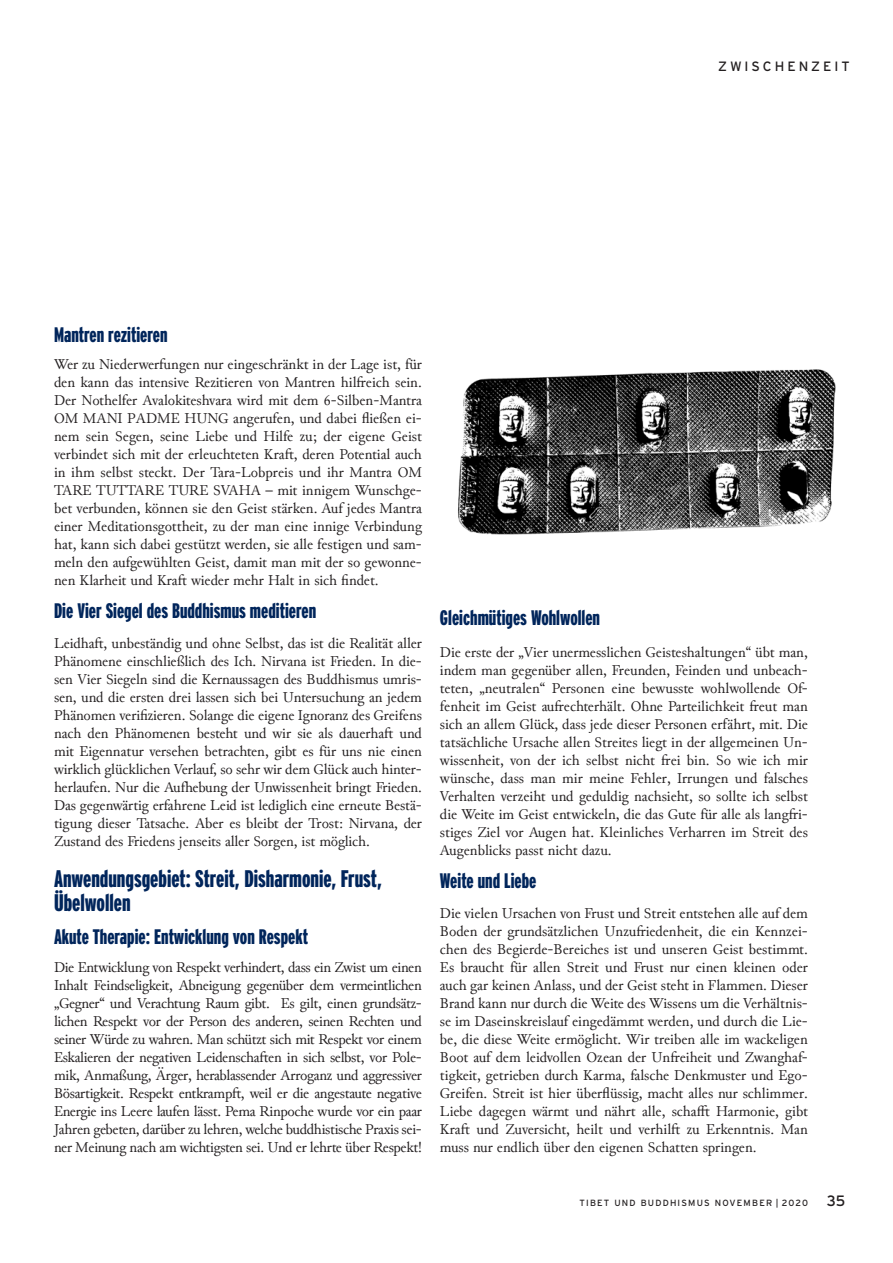
<style>
.page{position:relative;width:893px;height:1263px;background:#fff}
.page>*{position:absolute;margin:0;border:0;box-sizing:border-box;transform-origin:0 0}
.t1{font:900 extra-condensed 24px/24px "Interstate";color:#00255b}
.t2{font:900 extra-condensed 21px "Interstate";color:#00255b}
.t3{font:15px/18px "Junicode";letter-spacing:-.005em;color:#231f20;text-align:justify}
.t4{font:13.5px "Interstate";letter-spacing:.22em;color:#231f20}
.t5{font:9px "Interstate";letter-spacing:.13em;color:#231f20}
.s1{font-size:15px}
</style>
<div class="page">
<img style="left:458px;top:369px;width:378px;height:166px">
<p class="t4" style="left:718px;top:58px;width:133px">ZWISCHENZEIT</p>
<h2 class="t2" style="left:54px;top:323px;width:115px">Mantren rezitieren</h2>
<p class="t3" style="left:54px;top:355px;width:369px">Wer zu Niederwerfungen nur eingeschränkt in der Lage ist, für den kann das intensive Rezitieren von Mantren hilfreich sein.<br>Der Nothelfer Avalokiteshvara wird mit dem 6-Silben-Mantra OM MANI PADME HUNG angerufen, und dabei fließen ei&shy;nem sein Segen, seine Liebe und Hilfe zu; der eigene Geist verbindet sich mit der erleuchteten Kraft, deren Potential auch in ihm selbst steckt. Der Tara-Lobpreis und ihr Mantra OM TARE TUTTARE TURE SVAHA – mit innigem Wunschge&shy;bet verbunden, können sie den Geist stärken. Auf jedes Mantra einer Meditationsgottheit, zu der man eine innige Verbindung hat, kann sich dabei gestützt werden, sie alle festigen und sam&shy;meln den aufgewühlten Geist, damit man mit der so gewonne&shy;nen Klarheit und Kraft wieder mehr Halt in sich findet.</p>
<h2 class="t2" style="left:54px;top:599px;width:264px">Die Vier Siegel des Buddhismus meditieren</h2>
<p class="t3" style="left:54px;top:634px;width:369px">Leidhaft, unbeständig und ohne Selbst, das ist die Realität aller Phänomene einschließlich des Ich. Nirvana ist Frieden. In die&shy;sen Vier Siegeln sind die Kernaussagen des Buddhismus umris&shy;sen, und die ersten drei lassen sich bei Untersuchung an jedem Phänomen verifizieren. Solange die eigene Ignoranz des Greifens nach den Phänomenen besteht und wir sie als dauerhaft und mit Eigennatur versehen betrachten, gibt es für uns nie einen wirklich glücklichen Verlauf, so sehr wir dem Glück auch hinter&shy;herlaufen. Nur die Aufhebung der Unwissenheit bringt Frieden.<br>Das gegenwärtig erfahrene Leid ist lediglich eine erneute Bestä&shy;tigung dieser Tatsache. Aber es bleibt der Trost: Nirvana, der Zustand des Friedens jenseits aller Sorgen, ist möglich.</p>
<h1 class="t1" style="left:54px;top:867px;width:330px">Anwendungsgebiet: Streit, Disharmonie, Frust,<br>Übelwollen</h1>
<h2 class="t2" style="left:54px;top:925px;width:256px">Akute Therapie: Entwicklung von Respekt</h2>
<p class="t3" style="left:54px;top:958px;width:369px">Die Entwicklung von Respekt verhindert, dass ein Zwist um einen Inhalt Feindseligkeit, Abneigung gegenüber dem vermeintlichen „Gegner“ und Verachtung Raum gibt. Es gilt, einen grundsätz&shy;lichen Respekt vor der Person des anderen, seinen Rechten und seiner Würde zu wahren. Man schützt sich mit Respekt vor einem Eskalieren der negativen Leidenschaften in sich selbst, vor Pole&shy;mik, Anmaßung, Ärger, herablassender Arroganz und aggressiver Bösartigkeit. Respekt entkrampft, weil er die angestaute negative Energie ins Leere laufen lässt. Pema Rinpoche wurde vor ein paar Jahren gebeten, darüber zu lehren, welche buddhistische Praxis sei&shy;ner Meinung nach am wichtigsten sei. Und er lehrte über Respekt!</p>
<h2 class="t2" style="left:440px;top:606px;width:162px">Gleichmütiges Wohlwollen</h2>
<p class="t3" style="left:440px;top:643px;width:369px">Die erste der „Vier unermesslichen Geisteshaltungen“ übt man, indem man gegenüber allen, Freunden, Feinden und unbeach&shy;teten, „neutralen“ Personen eine bewusste wohlwollende Of&shy;fenheit im Geist aufrechterhält. Ohne Parteilichkeit freut man sich an allem Glück, dass jede dieser Personen erfährt, mit. Die tatsächliche Ursache allen Streites liegt in der allgemeinen Un&shy;wissenheit, von der ich selbst nicht frei bin. So wie ich mir wünsche, dass man mir meine Fehler, Irrungen und falsches Verhalten verzeiht und geduldig nachsieht, so sollte ich selbst die Weite im Geist entwickeln, die das Gute für alle als langfri&shy;stiges Ziel vor Augen hat. Kleinliches Verharren im Streit des Augenblicks passt nicht dazu.</p>
<h2 class="t2" style="left:440px;top:869px;width:98px">Weite und Liebe</h2>
<p class="t3" style="left:440px;top:904px;width:369px">Die vielen Ursachen von Frust und Streit entstehen alle auf dem Boden der grundsätzlichen Unzufriedenheit, die ein Kennzei&shy;chen des Begierde-Bereiches ist und unseren Geist bestimmt.<br>Es braucht für allen Streit und Frust nur einen kleinen oder auch gar keinen Anlass, und der Geist steht in Flammen. Dieser Brand kann nur durch die Weite des Wissens um die Verhältnis&shy;se im Daseinskreislauf eingedämmt werden, und durch die Lie&shy;be, die diese Weite ermöglicht. Wir treiben alle im wackeligen Boot auf dem leidvollen Ozean der Unfreiheit und Zwanghaf&shy;tigkeit, getrieben durch Karma, falsche Denkmuster und Ego-Greifen. Streit ist hier überflüssig, macht alles nur schlimmer.<br>Liebe dagegen wärmt und nährt alle, schafft Harmonie, gibt Kraft und Zuversicht, heilt und verhilft zu Erkenntnis. Man muss nur endlich über den eigenen Schatten springen.</p>
<p class="t5" style="left:580px;top:1198px;width:267px">TIBET UND BUDDHISMUS NOVEMBER | 2020 <span class="s1">35</span></p>
</div>
